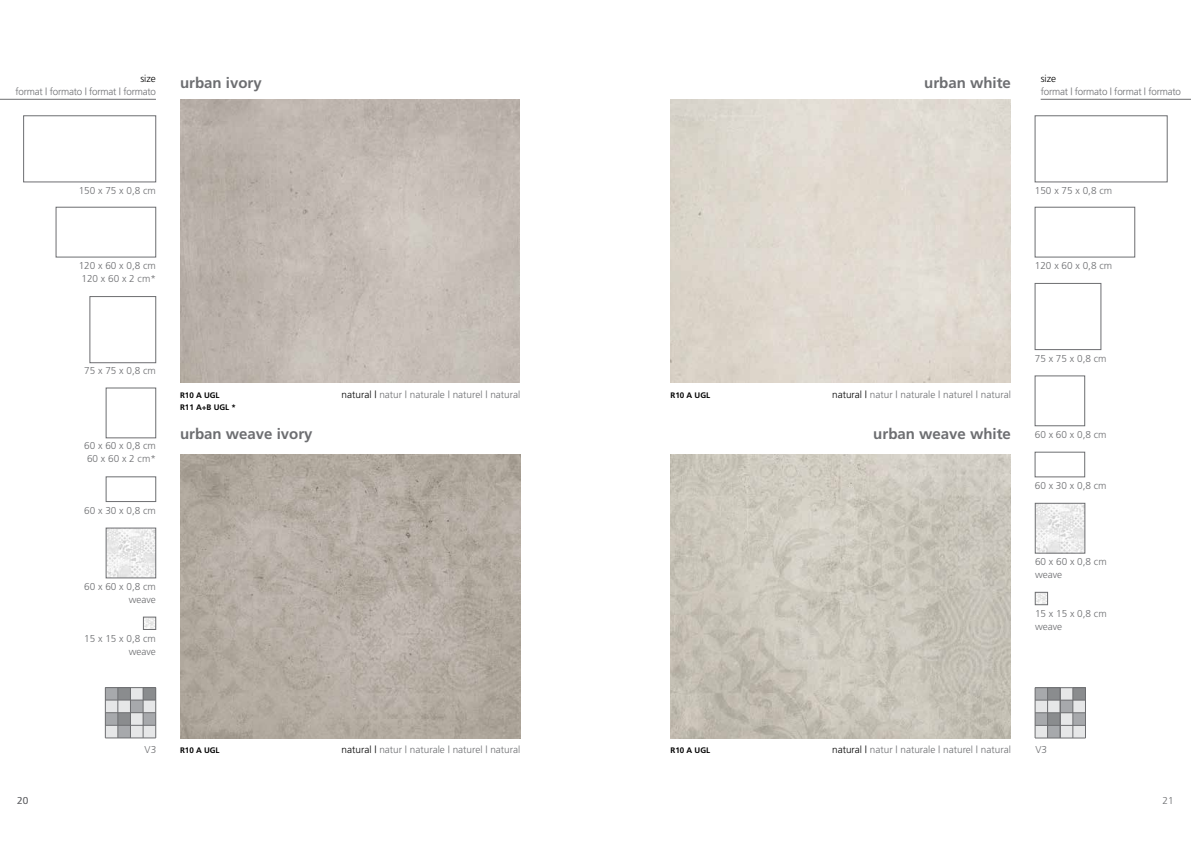
<style>
.page{position:relative;width:1191px;height:842px;background:#fff}
.page>*{position:absolute;margin:0;border:0;box-sizing:border-box;transform-origin:0 0}
.t1{font:700 15px "Frutiger";color:#6d6e71}
.t2{font:300 10px/13px "Frutiger";color:#6d6e71}
.t3{font:300 10px "Frutiger";letter-spacing:-.02em;color:#6d6e71}
.t4{font:300 10px "Frutiger";color:#000}
.t5{font:700 8px/12px "Frutiger";color:#000}
.s1{color:#000}
</style>
<div class="page">
<img style="left:180px;top:99px;width:339px;height:284px">
<div style="left:1034px;top:207px;width:101px;height:50px;border:1px solid #6d6e71"></div>
<div style="left:1034px;top:283px;width:67px;height:67px;border:1px solid #6d6e71"></div>
<div style="left:1034px;top:376px;width:51px;height:50px;border:1px solid #6d6e71"></div>
<div style="left:1034px;top:452px;width:51px;height:25px;border:1px solid #6d6e71"></div>
<img style="left:670px;top:455px;width:341px;height:283px">
<img style="left:180px;top:455px;width:340px;height:283px">
<div style="left:56px;top:207px;width:100px;height:50px;border:1px solid #6d6e71"></div>
<div style="left:90px;top:296px;width:66px;height:67px;border:1px solid #6d6e71"></div>
<div style="left:106px;top:477px;width:50px;height:25px;border:1px solid #6d6e71"></div>
<div style="left:23px;top:116px;width:133px;height:66px;border:1px solid #6d6e71"></div>
<div style="left:105px;top:687px;width:13px;height:13px;background:#a7a9ac"></div>
<div style="left:105px;top:700px;width:13px;height:13px;background:#e6e7e8"></div>
<div style="left:105px;top:713px;width:13px;height:12px;background:#a7a9ac"></div>
<div style="left:105px;top:725px;width:13px;height:13px;background:#e6e7e8"></div>
<div style="left:118px;top:687px;width:12px;height:13px;background:#8a8c8e"></div>
<div style="left:118px;top:700px;width:12px;height:13px;background:#e6e7e8"></div>
<div style="left:118px;top:713px;width:12px;height:12px;background:#8a8c8e"></div>
<div style="left:118px;top:725px;width:12px;height:13px;background:#a7a9ac"></div>
<div style="left:130px;top:687px;width:13px;height:13px;background:#e6e7e8"></div>
<div style="left:130px;top:700px;width:13px;height:13px;background:#a7a9ac"></div>
<div style="left:130px;top:713px;width:13px;height:12px;background:#e6e7e8"></div>
<div style="left:130px;top:725px;width:13px;height:13px;background:#e6e7e8"></div>
<div style="left:143px;top:687px;width:13px;height:13px;background:#8a8c8e"></div>
<div style="left:143px;top:700px;width:13px;height:13px;background:#e6e7e8"></div>
<div style="left:143px;top:713px;width:13px;height:12px;background:#a7a9ac"></div>
<div style="left:143px;top:725px;width:13px;height:13px;background:#e6e7e8"></div>
<hr style="left:105px;top:687px;width:1px;height:51px;background:#6d6e71">
<hr style="left:105px;top:700px;width:51px;height:1px;background:#6d6e71">
<hr style="left:105px;top:712px;width:51px;height:1px;background:#6d6e71">
<hr style="left:105px;top:725px;width:51px;height:1px;background:#6d6e71">
<hr style="left:105px;top:738px;width:51px;height:1px;background:#6d6e71">
<hr style="left:118px;top:687px;width:1px;height:51px;background:#6d6e71">
<hr style="left:130px;top:687px;width:1px;height:51px;background:#6d6e71">
<hr style="left:143px;top:687px;width:1px;height:51px;background:#6d6e71">
<hr style="left:155px;top:687px;width:1px;height:51px;background:#6d6e71">
<hr style="left:105px;top:687px;width:51px;height:1px;background:#6d6e71">
<div style="left:1035px;top:688px;width:12px;height:12px;background:#a7a9ac"></div>
<div style="left:1035px;top:700px;width:12px;height:13px;background:#e6e7e8"></div>
<div style="left:1035px;top:713px;width:12px;height:12px;background:#a7a9ac"></div>
<div style="left:1035px;top:725px;width:12px;height:13px;background:#e6e7e8"></div>
<div style="left:1047px;top:688px;width:13px;height:12px;background:#8a8c8e"></div>
<div style="left:1047px;top:700px;width:13px;height:13px;background:#e6e7e8"></div>
<div style="left:1047px;top:713px;width:13px;height:12px;background:#8a8c8e"></div>
<div style="left:1047px;top:725px;width:13px;height:13px;background:#a7a9ac"></div>
<div style="left:1060px;top:688px;width:12px;height:12px;background:#e6e7e8"></div>
<div style="left:1060px;top:700px;width:12px;height:13px;background:#a7a9ac"></div>
<div style="left:1060px;top:713px;width:12px;height:12px;background:#e6e7e8"></div>
<div style="left:1060px;top:725px;width:12px;height:13px;background:#e6e7e8"></div>
<div style="left:1072px;top:688px;width:13px;height:12px;background:#8a8c8e"></div>
<div style="left:1072px;top:700px;width:13px;height:13px;background:#e6e7e8"></div>
<div style="left:1072px;top:713px;width:13px;height:12px;background:#a7a9ac"></div>
<div style="left:1072px;top:725px;width:13px;height:13px;background:#e6e7e8"></div>
<hr style="left:1034px;top:688px;width:1px;height:50px;background:#6d6e71">
<hr style="left:1035px;top:700px;width:50px;height:1px;background:#6d6e71">
<hr style="left:1035px;top:712px;width:50px;height:1px;background:#6d6e71">
<hr style="left:1035px;top:725px;width:50px;height:1px;background:#6d6e71">
<hr style="left:1035px;top:738px;width:50px;height:1px;background:#6d6e71">
<hr style="left:1047px;top:688px;width:1px;height:50px;background:#6d6e71">
<hr style="left:1060px;top:688px;width:1px;height:50px;background:#6d6e71">
<hr style="left:1072px;top:688px;width:1px;height:50px;background:#6d6e71">
<hr style="left:1085px;top:688px;width:1px;height:50px;background:#6d6e71">
<hr style="left:1035px;top:687px;width:50px;height:1px;background:#6d6e71">
<div style="left:106px;top:388px;width:50px;height:50px;border:1px solid #6d6e71"></div>
<img style="left:108px;top:530px;width:46px;height:46px">
<div style="left:106px;top:528px;width:50px;height:50px;border:1px solid #6d6e71"></div>
<svg style="left:145px;top:619px;width:9px;height:9px"></svg>
<div style="left:143px;top:617px;width:13px;height:13px;border:1px solid #6d6e71"></div>
<img style="left:1037px;top:505px;width:46px;height:46px">
<div style="left:1035px;top:503px;width:50px;height:50px;border:1px solid #6d6e71"></div>
<svg style="left:1037px;top:594px;width:8px;height:9px"></svg>
<div style="left:1035px;top:592px;width:12px;height:13px;border:1px solid #6d6e71"></div>
<hr style="left:1040px;top:99px;width:151px;height:1px;background:#6d6e71">
<hr style="left:0;top:99px;width:156px;height:1px;background:#6d6e71">
<p class="t4" style="left:140px;top:73px;width:17px">size</p>
<p class="t3" style="left:16px;top:86px;width:142px">format | formato | format | formato</p>
<h1 class="t1" style="left:180px;top:74px;width:83px">urban ivory</h1>
<h1 class="t1" style="left:924px;top:74px;width:88px">urban white</h1>
<p class="t4" style="left:1040px;top:73px;width:17px">size</p>
<p class="t3" style="left:1040px;top:86px;width:142px">format | formato | format | formato</p>
<p class="t2" style="left:17px;top:794px;width:13px">20</p>
<p class="t2" style="left:79px;top:184px;width:79px">150 x 75 x 0,8 cm</p>
<p class="t2" style="left:79px;top:259px;width:79px">120 x 60 x 0,8 cm<br>120 x 60 x 2 cm*</p>
<p class="t2" style="left:84px;top:364px;width:73px">75 x 75 x 0,8 cm</p>
<p class="t2" style="left:84px;top:439px;width:73px">60 x 60 x 0,8 cm<br>60 x 60 x 2 cm*</p>
<p class="t2" style="left:84px;top:504px;width:73px">60 x 30 x 0,8 cm</p>
<p class="t5" style="left:180px;top:389px;width:57px">R10 A UGL<br>R11 A+B UGL *</p>
<h1 class="t1" style="left:180px;top:425px;width:134px">urban weave ivory</h1>
<p class="t2" style="left:84px;top:580px;width:73px;text-align:right">60 x 60 x 0,8 cm weave</p>
<p class="t2" style="left:84px;top:632px;width:73px;text-align:right">15 x 15 x 0,8 cm weave</p>
<p class="t2" style="left:1034px;top:184px;width:79px">150 x 75 x 0,8 cm</p>
<p class="t2" style="left:1034px;top:259px;width:79px">120 x 60 x 0,8 cm</p>
<p class="t2" style="left:341px;top:388px;width:180px"><span class="s1">natural |</span> natur | naturale | naturel | natural</p>
<p class="t2" style="left:832px;top:388px;width:180px"><span class="s1">natural |</span> natur | naturale | naturel | natural</p>
<p class="t5" style="left:670px;top:389px;width:41px">R10 A UGL</p>
<h1 class="t1" style="left:873px;top:425px;width:139px">urban weave white</h1>
<p class="t2" style="left:1034px;top:352px;width:73px">75 x 75 x 0,8 cm</p>
<p class="t2" style="left:1034px;top:428px;width:73px">60 x 60 x 0,8 cm</p>
<p class="t2" style="left:1034px;top:479px;width:73px">60 x 30 x 0,8 cm</p>
<p class="t2" style="left:1035px;top:555px;width:73px">60 x 60 x 0,8 cm weave</p>
<p class="t2" style="left:1035px;top:607px;width:73px">15 x 15 x 0,8 cm weave</p>
<p class="t2" style="left:145px;top:743px;width:13px">V3</p>
<p class="t2" style="left:341px;top:743px;width:180px"><span class="s1">natural |</span> natur | naturale | naturel | natural</p>
<p class="t2" style="left:832px;top:743px;width:180px"><span class="s1">natural |</span> natur | naturale | naturel | natural</p>
<p class="t5" style="left:180px;top:744px;width:41px">R10 A UGL</p>
<p class="t5" style="left:670px;top:744px;width:41px">R10 A UGL</p>
<p class="t2" style="left:1035px;top:743px;width:13px">V3</p>
<p class="t2" style="left:1162px;top:794px;width:13px">21</p>
</div>
